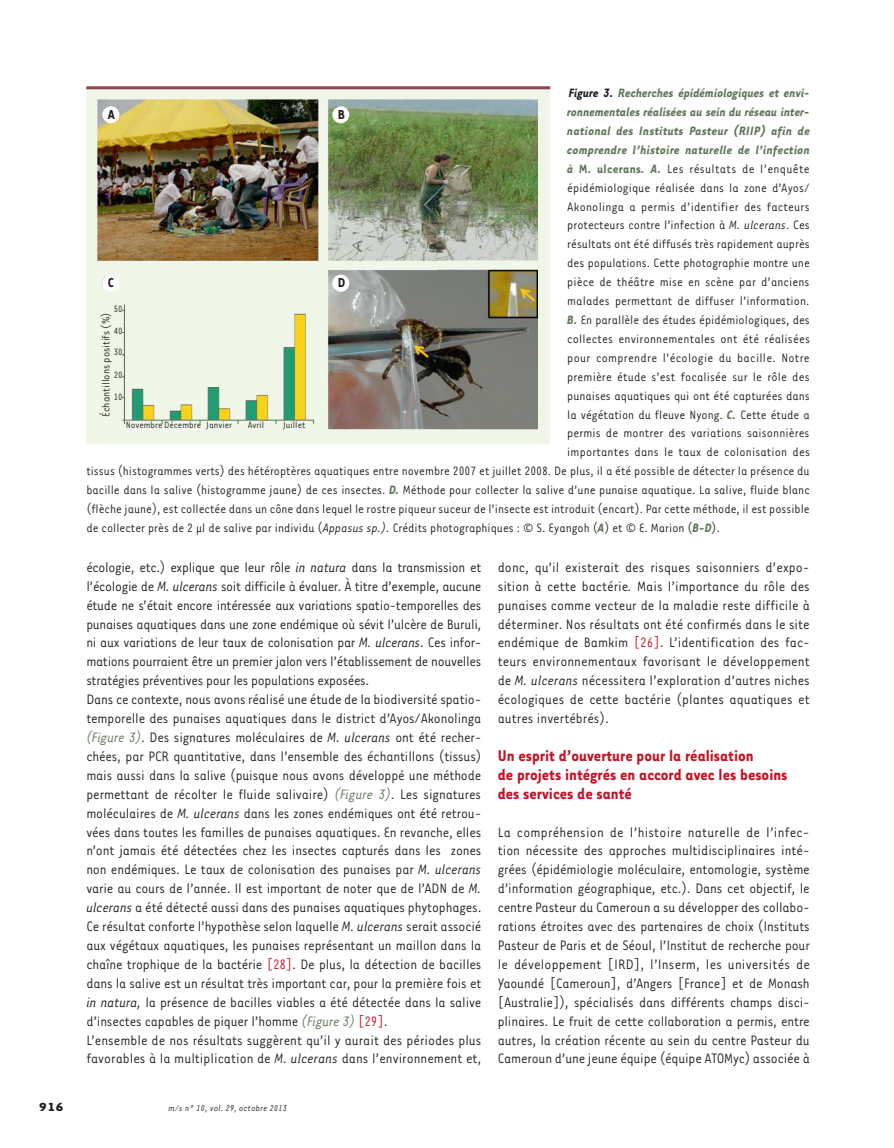
<style>
.page{position:relative;width:894px;height:1148px;background:#fff}
.page>*{position:absolute;margin:0;border:0;box-sizing:border-box;transform-origin:0 0}
.t1{font:700 18px/18.9px "Tarzana Narrow";color:#c11527}
.t2{font:15.75px/18.9px "Tarzana Narrow";letter-spacing:-.01em;color:#231f20;text-align:justify}
.t3{font:700 15px "Tarzana Narrow";color:#231f20}
.t4{font:13.95px "Tarzana Narrow";color:#231f20}
.t5{font:italic 700 13.95px "Tarzana Narrow";color:#5f7659}
.t6{font:italic 700 13.95px "Tarzana Narrow";letter-spacing:.02em;color:#5f7659}
.t7{font:13.95px "Tarzana Narrow";letter-spacing:.02em;color:#231f20}
.t8{font:700 13.5px "Tarzana Wide";color:#231f20}
.t9{font:12px "Tarzana Narrow";color:#231f20}
.t10{font:10.5px/22px "Tarzana Narrow";color:#231f20;text-align:justify}
.t11{font:italic 9.75px "Tarzana Narrow";letter-spacing:.025em;color:#231f20}
.s1{color:#231f20}
.s2{font-weight:700;font-style:italic;color:#5f7659}
.s3{font-weight:700;color:#5f7659}
.s4{font-style:italic}
.s5{font-style:italic;color:#5f7659}
.s6{color:#c11527}
</style>
<div class="page">
<div style="left:86px;top:86px;width:464px;height:357px;background:#eff6e8"></div>
<img style="left:97px;top:99px;width:440px;height:331px">
<div style="left:102px;top:106px;width:17px;height:17px;background:#fff;border-radius:50%"></div>
<div style="left:332px;top:106px;width:17px;height:17px;background:#fff;border-radius:50%"></div>
<div style="left:102px;top:275px;width:17px;height:17px;background:#fff;border-radius:50%"></div>
<div style="left:332px;top:275px;width:17px;height:17px;background:#fff;border-radius:50%"></div>
<hr style="left:86px;top:86px;width:464px;height:3px;background:#8d454f">
<p class="t5" style="left:568px;top:84px;width:242px"><span class="s1">Figure 3.</span> Recherches épidémiologiques et envi-</p>
<p class="t5" style="left:567px;top:103px;width:244px">ronnementales réalisées au sein du réseau inter-</p>
<p class="t6" style="left:567px;top:122px;width:244px">national des Instituts Pasteur (RIIP) afin de</p>
<p class="t6" style="left:567px;top:141px;width:244px">comprendre l’histoire naturelle de l’infection</p>
<p class="t4" style="left:567px;top:160px;width:244px"><span class="s2">à</span> <span class="s3">M. ulcerans</span><span class="s2">. A.</span> Les résultats de l’enquête</p>
<p class="t4" style="left:567px;top:179px;width:244px">épidémiologique réalisée dans la zone d’ayos/</p>
<p class="t4" style="left:567px;top:198px;width:244px">akonolinga a permis d’identifier des facteurs</p>
<p class="t4" style="left:567px;top:217px;width:244px">protecteurs contre l’infection à <span class="s4">M. ulcerans</span>. Ces</p>
<p class="t4" style="left:567px;top:236px;width:244px">résultats ont été diffusés très rapidement auprès</p>
<p class="t4" style="left:567px;top:255px;width:244px">des populations. Cette photographie montre une</p>
<p class="t4" style="left:567px;top:273px;width:244px">pièce de théâtre mise en scène par d’anciens</p>
<p class="t4" style="left:567px;top:292px;width:244px">malades permettant de diffuser l’information.</p>
<p class="t4" style="left:567px;top:311px;width:244px"><span class="s2">B.</span> en parallèle des études épidémiologiques, des</p>
<p class="t4" style="left:567px;top:330px;width:244px">collectes environnementales ont été réalisées</p>
<p class="t7" style="left:567px;top:349px;width:244px">pour comprendre l’écologie du bacille. notre</p>
<p class="t4" style="left:567px;top:368px;width:244px">première étude s’est focalisée sur le rôle des</p>
<p class="t4" style="left:567px;top:387px;width:244px">punaises aquatiques qui ont été capturées dans</p>
<p class="t4" style="left:567px;top:406px;width:244px">la végétation du fleuve nyong. <span class="s2">C.</span> Cette étude a</p>
<p class="t4" style="left:567px;top:425px;width:244px">permis de montrer des variations saisonnières</p>
<p class="t4" style="left:567px;top:444px;width:244px">importantes dans le taux de colonisation des</p>
<p class="t4" style="left:86px;top:462px;width:724px">tissus (histogrammes verts) des hétéroptères aquatiques entre novembre 2007 et juillet 2008. de plus, il a été possible de détecter la présence du</p>
<p class="t4" style="left:86px;top:481px;width:724px">bacille dans la salive (histogramme jaune) de ces insectes. <span class="s2">D.</span> Méthode pour collecter la salive d’une punaise aquatique. La salive, fluide blanc</p>
<p class="t4" style="left:86px;top:500px;width:724px">(flèche jaune), est collectée dans un cône dans lequel le rostre piqueur suceur de l’insecte est introduit (encart). Par cette méthode, il est possible</p>
<p class="t4" style="left:86px;top:519px;width:635px">de collecter près de 2 µl de salive par individu (<span class="s4">Appasus sp.).</span> Crédits photographiques : © s. eyangoh (<span class="s2">A</span>) et © e. Marion (<span class="s2">B-D</span>).</p>
<p class="t3" style="left:108px;top:105px;width:9px">A</p>
<p class="t3" style="left:337px;top:105px;width:9px">B</p>
<p class="t3" style="left:108px;top:273px;width:7px">C</p>
<p class="t3" style="left:337px;top:273px;width:9px">D</p>
<p class="t9" style="left:99px;top:417px;width:106px;rotate:-90deg">Échantillons positifs (%)</p>
<p class="t10" style="left:114px;top:297px;width:10px">50<br>40<br>30<br>20<br>10</p>
<p class="t10" style="left:126px;top:414px;width:108px">Novembre Décembre Janvier</p>
<p class="t10" style="left:247px;top:414px;width:18px">Avril</p>
<p class="t10" style="left:283px;top:414px;width:24px">Juillet</p>
<p class="t2" style="left:86px;top:557px;width:396px;text-align:left">écologie, etc.) explique que leur rôle <span class="s4">in natura</span> dans la transmission et l’écologie de <span class="s4">M. ulcerans</span> soit difficile à évaluer. À titre d’exemple, aucune étude ne s’était encore intéressée aux variations spatio-temporelles des punaises aquatiques dans une zone endémique où sévit l’ulcère de Buruli, ni aux variations de leur taux de colonisation par <span class="s4">M. ulcerans</span>. Ces infor&shy;mations pourraient être un premier jalon vers l’établissement de nouvelles stratégies préventives pour les populations exposées.<br>dans ce contexte, nous avons réalisé une étude de la biodiversité spatio&shy;temporelle des punaises aquatiques dans le district d’ayos/akonolinga <span class="s5">(Figure 3)</span>. des signatures moléculaires de <span class="s4">M. ulcerans</span> ont été recher&shy;chées, par PCr quantitative, dans l’ensemble des échantillons (tissus) mais aussi dans la salive (puisque nous avons développé une méthode permettant de récolter le fluide salivaire) <span class="s5">(Figure 3)</span>. Les signatures moléculaires de <span class="s4">M. ulcerans</span> dans les zones endémiques ont été retrou&shy;vées dans toutes les familles de punaises aquatiques. en revanche, elles n’ont jamais été détectées chez les insectes capturés dans les zones non endémiques. Le taux de colonisation des punaises par <span class="s4">M. ulcerans </span>varie au cours de l’année. il est important de noter que de l’adn de <span class="s4">M. ulcerans</span> a été détecté aussi dans des punaises aquatiques phytophages.<br>Ce résultat conforte l’hypothèse selon laquelle <span class="s4">M. ulcerans</span> serait associé aux végétaux aquatiques, les punaises représentant un maillon dans la chaîne trophique de la bactérie <span class="s6">[28]</span>. de plus, la détection de bacilles dans la salive est un résultat très important car, pour la première fois et <span class="s4">in natura,</span> la présence de bacilles viables a été détectée dans la salive d’insectes capables de piquer l’homme <span class="s5">(Figure 3)</span> <span class="s6">[29]</span>.<br>L’ensemble de nos résultats suggèrent qu’il y aurait des périodes plus favorables à la multiplication de <span class="s4">M. ulcerans</span> dans l’environnement et,</p>
<p class="t8" style="left:39px;top:1098px;width:26px">916</p>
<p class="t11" style="left:168px;top:1101px;width:120px">m/s n° 10, vol. 29, octobre 2013</p>
<p class="t2" style="left:497px;top:557px;width:313px">donc, qu’il existerait des risques saisonniers d’expo&shy;sition à cette bactérie<span class="s4">.</span> Mais l’importance du rôle des punaises comme vecteur de la maladie reste difficile à déterminer. nos résultats ont été confirmés dans le site endémique de Bamkim <span class="s6">[26]</span>. L’identification des fac&shy;teurs environnementaux favorisant le développement de <span class="s4">M. ulcerans</span> nécessitera l’exploration d’autres niches écologiques de cette bactérie (plantes aquatiques et autres invertébrés).</p>
<p class="t1" style="left:497px;top:745px;width:291px">Un esprit d’ouverture pour la réalisation<br>de projets intégrés en accord avec les besoins des services de santé</p>
<p class="t2" style="left:497px;top:821px;width:313px">La compréhension de l’histoire naturelle de l’infec&shy;tion nécessite des approches multidisciplinaires inté&shy;grées (épidémiologie moléculaire, entomologie, système d’information géographique, etc.). dans cet objectif, le centre Pasteur du Cameroun a su développer des collabo&shy;rations étroites avec des partenaires de choix (instituts Pasteur de Paris et de séoul, l’institut de recherche pour le développement [ird], l’inserm, les universités de Yaoundé [Cameroun], d’angers [France] et de Monash [australie]), spécialisés dans différents champs disci&shy;plinaires. Le fruit de cette collaboration a permis, entre autres, la création récente au sein du centre Pasteur du Cameroun d’une jeune équipe (équipe atoMyc) associée à</p>
</div>
